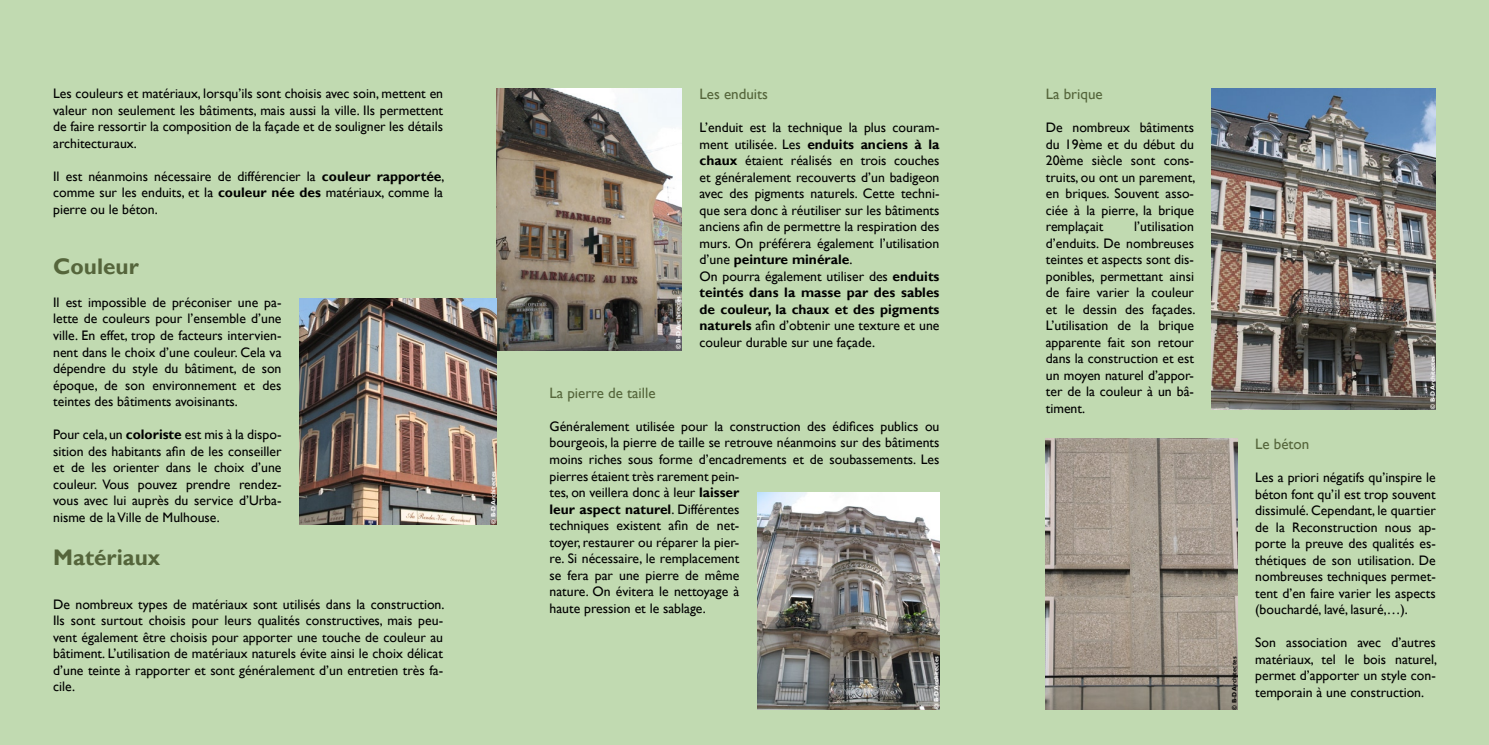
<style>
.page{position:relative;width:1489px;height:745px;background:#fff}
.page>*{position:absolute;margin:0;border:0;box-sizing:border-box;transform-origin:0 0}
.t1{font:700 22.5px "Gill Sans";color:#55653b}
.t2{font:15px "Gill Sans";color:#55653b}
.t3{font:13.75px/16.5px "Gill Sans";color:#000;text-align:justify}
.t4{font:700 6.25px "Gill Sans";color:#fff}
.t5{font:700 6.25px "Gill Sans";color:#000}
.s1{font-weight:700}
</style>
<div class="page">
<div style="left:0;top:0;width:1488px;height:744px;background:#c1dab1"></div>
<img style="left:757px;top:492px;width:182px;height:217px">
<img style="left:1211px;top:89px;width:224px;height:320px">
<img style="left:496px;top:89px;width:185px;height:261px">
<img style="left:299px;top:298px;width:197px;height:226px">
<img style="left:1045px;top:438px;width:192px;height:271px">
<p class="t3" style="left:53px;top:85px;width:391px">Les couleurs et matériaux, lorsqu’ils sont choisis avec soin, mettent en valeur non seulement les bâtiments, mais aussi la ville. Ils permettent de faire ressortir la composition de la façade et de souligner les détails architecturaux.</p>
<p class="t3" style="left:53px;top:168px;width:393px">Il est néanmoins nécessaire de différencier la <span class="s1">couleur rapportée</span>, comme sur les enduits, et la <span class="s1">couleur née des</span> matériaux, comme la pierre ou le béton.</p>
<h1 class="t1" style="left:53px;top:252px;width:87px">Couleur</h1>
<p class="t3" style="left:53px;top:294px;width:230px">Il est impossible de préconiser une pa&shy;lette de couleurs pour l’ensemble d’une ville. En effet, trop de facteurs intervien&shy;nent dans le choix d’une couleur. Cela va dépendre du style du bâtiment, de son époque, de son environnement et des teintes des bâtiments avoisinants.</p>
<p class="t3" style="left:53px;top:426px;width:230px">Pour cela, un <span class="s1">coloriste</span> est mis à la dispo&shy;sition des habitants afin de les conseiller et de les orienter dans le choix d’une couleur. Vous pouvez prendre rendez&shy;vous avec lui auprès du service d’Urba&shy;nisme de la Ville de Mulhouse.</p>
<h1 class="t1" style="left:53px;top:543px;width:109px">Matériaux</h1>
<p class="t3" style="left:53px;top:595px;width:393px">De nombreux types de matériaux sont utilisés dans la construction.<br>Ils sont surtout choisis pour leurs qualités constructives, mais peu&shy;vent également être choisis pour apporter une touche de couleur au bâtiment. L’utilisation de matériaux naturels évite ainsi le choix délicat d’une teinte à rapporter et sont généralement d’un entretien très fa&shy;cile.</p>
<p class="t4" style="left:489px;top:523px;width:54px;rotate:-90deg">© B-D Architectes</p>
<p class="t4" style="left:674px;top:349px;width:54px;rotate:-90deg">© B-D Architectes</p>
<p class="t2" style="left:699px;top:85px;width:70px">Les enduits</p>
<p class="t3" style="left:699px;top:119px;width:241px;text-align:left">L’enduit est la technique la plus couram&shy;ment utilisée. Les <span class="s1">enduits anciens à la chaux</span> étaient réalisés en trois couches et généralement recouverts d’un badigeon avec des pigments naturels. Cette techni&shy;que sera donc à réutiliser sur les bâtiments anciens afin de permettre la respiration des murs. On préférera également l’utilisation d’une <span class="s1">peinture minérale</span>.<br>On pourra également utiliser des <span class="s1">enduits teintés dans la masse par des sables de couleur, la chaux et des pigments naturels</span> afin d’obtenir une texture et une couleur durable sur une façade.</p>
<p class="t2" style="left:549px;top:384px;width:108px">La pierre de taille</p>
<p class="t3" style="left:549px;top:418px;width:391px;text-align:left">Généralement utilisée pour la construction des édifices publics ou bourgeois, la pierre de taille se retrouve néanmoins sur des bâtiments moins riches sous forme d’encadrements et de soubassements. Les pierres étaient très rarement pein-<br>tes, on veillera donc à leur <span class="s1">laisser<br>leur aspect naturel</span>. Différentes<br>techniques existent afin de net-<br>toyer, restaurer ou réparer la pier-<br>re. Si nécessaire, le remplacement<br>se fera par une pierre de même<br>nature. On évitera le nettoyage à<br>haute pression et le sablage.</p>
<p class="t2" style="left:1045px;top:85px;width:58px">La brique</p>
<p class="t3" style="left:1045px;top:119px;width:151px">De nombreux bâtiments du 19ème et du début du 20ème siècle sont cons&shy;truits, ou ont un parement, en briques. Souvent asso&shy;ciée à la pierre, la brique remplaçait</p>
<p class="t3" style="left:1045px;top:218px;width:151px;text-indent:88px">l’utilisation d’enduits. De nombreuses teintes et aspects sont dis&shy;ponibles, permettant ainsi de faire varier la couleur et le dessin des façades.<br>L’utilisation de la brique apparente fait son retour dans la construction et est un moyen naturel d’appor&shy;ter de la couleur à un bâ&shy;timent.</p>
<p class="t4" style="left:932px;top:708px;width:54px;rotate:-90deg">© B-D Architectes</p>
<p class="t5" style="left:1230px;top:709px;width:54px;rotate:-90deg">© B-D Architectes</p>
<p class="t4" style="left:1428px;top:408px;width:54px;rotate:-90deg">© B-D Architectes</p>
<p class="t2" style="left:1255px;top:435px;width:56px">Le béton</p>
<p class="t3" style="left:1255px;top:469px;width:182px">Les a priori négatifs qu’inspire le béton font qu’il est trop souvent dissimulé. Cependant, le quartier de la Reconstruction nous ap&shy;porte la preuve des qualités es&shy;thétiques de son utilisation. De nombreuses techniques permet&shy;tent d’en faire varier les aspects (bouchardé, lavé, lasuré,…).</p>
<p class="t3" style="left:1255px;top:634px;width:183px">Son association avec d’autres matériaux, tel le bois naturel, permet d’apporter un style con&shy;temporain à une construction.</p>
</div>
